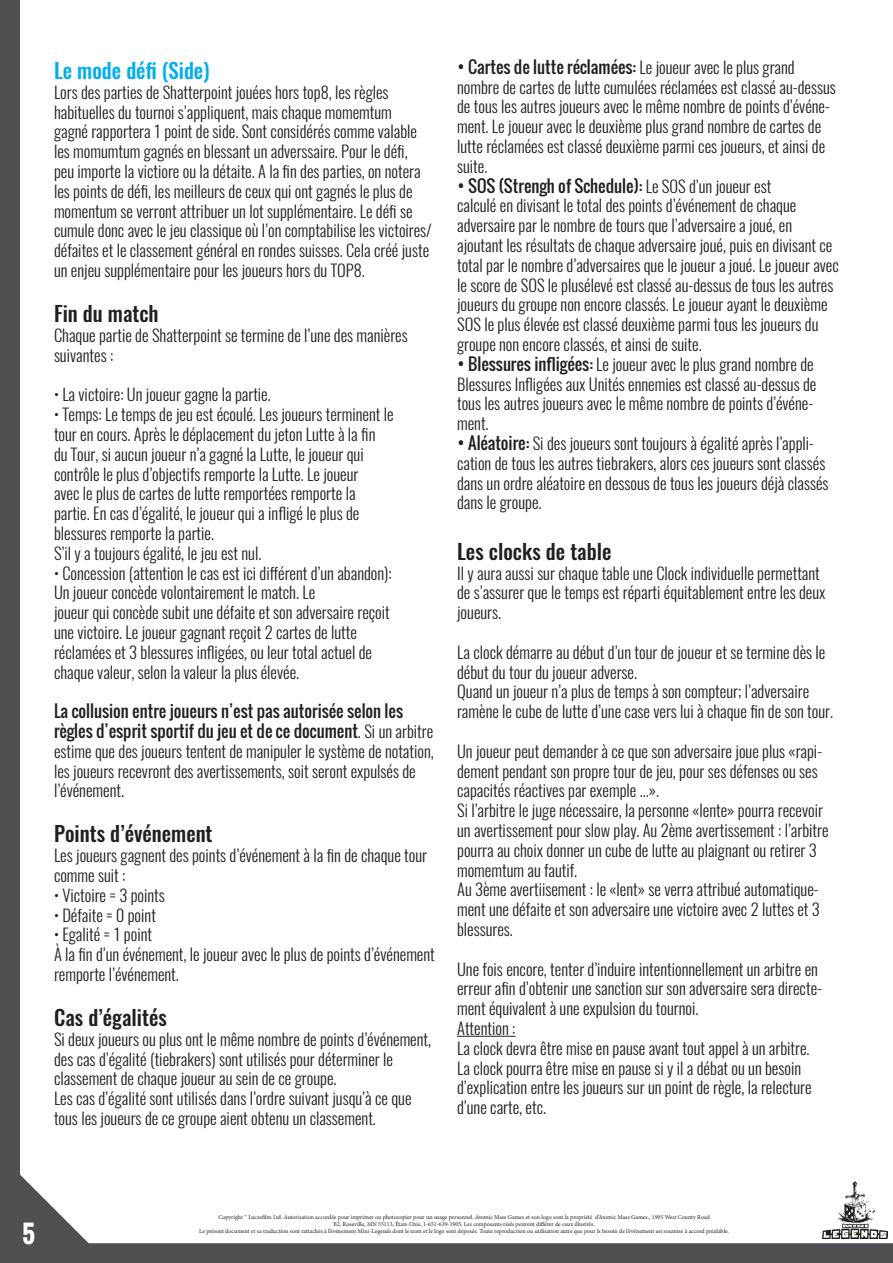
<style>
.page{position:relative;width:893px;height:1263px;background:#fff}
.page>*{position:absolute;margin:0;border:0;box-sizing:border-box;transform-origin:0 0}
.t1{font:700 24px "Oswald";color:#fff}
.t2{font:500 21px "Oswald";color:#231f20}
.t3{font:500 21px "Oswald";color:#00aeef}
.t4{font:300 16.5px/19.8px "Oswald";color:#231f20}
.t5{font:16.5px "Oswald";color:#231f20}
.t6{font:6px "Minion Pro";color:#231f20}
.s1{font-weight:400}
.s2{font-weight:300}
</style>
<div class="page">
<div style="left:0;top:0;width:20px;height:1263px;background:#505052"></div>
<svg style="left:20px;top:1174px;width:873px;height:89px"></svg>
<hr style="left:457px;top:1036px;width:58px;height:1px;background:#231f20">
<img style="left:823px;top:1181px;width:64px;height:58px">
<p class="t3" style="left:54px;top:60px;width:157px">Le mode défi (Side)</p>
<p class="t4" style="left:54px;top:80px;width:379px">Lors des parties de Shatterpoint jouées hors top8, les règles habituelles du tournoi s’appliquent, mais chaque momemtum<br>gagné rapportera 1 point de side. Sont considérés comme valable les momumtum gagnés en blessant un adverssaire. Pour le défi, peu importe la victiore ou la détaite. A la fin des parties, on notera les points de défi, les meilleurs de ceux qui ont gagnés le plus de momentum se verront attribuer un lot supplémentaire. Le défi se cumule donc avec le jeu classique où l’on comptabilise les victoires/ défaites et le classement général en rondes suisses. Cela créé juste un enjeu supplémentaire pour les joueurs hors du TOP8.</p>
<p class="t2" style="left:54px;top:303px;width:106px">Fin du match</p>
<p class="t4" style="left:54px;top:323px;width:355px">Chaque partie de Shatterpoint se termine de l’une des manières suivantes :</p>
<p class="t4" style="left:54px;top:383px;width:218px">• La victoire: Un joueur gagne la partie.</p>
<p class="t4" style="left:54px;top:403px;width:341px">• Temps: Le temps de jeu est écoulé. Les joueurs terminent le</p>
<p class="t4" style="left:54px;top:422px;width:323px">tour en cours. Après le déplacement du jeton Lutte à la fin</p>
<p class="t4" style="left:54px;top:442px;width:311px">du Tour, si aucun joueur n’a gagné la Lutte, le joueur qui</p>
<p class="t4" style="left:54px;top:462px;width:306px">contrôle le plus d’objectifs remporte la Lutte. Le joueur</p>
<p class="t4" style="left:54px;top:482px;width:303px">avec le plus de cartes de lutte remportées remporte la</p>
<p class="t4" style="left:54px;top:502px;width:307px">partie. En cas d’égalité, le joueur qui a infligé le plus de</p>
<p class="t4" style="left:54px;top:521px;width:162px">blessures remporte la partie.</p>
<p class="t4" style="left:54px;top:541px;width:209px">S’il y a toujours égalité, le jeu est nul.</p>
<p class="t4" style="left:54px;top:561px;width:339px">• Concession (attention le cas est ici différent d’un abandon):</p>
<p class="t4" style="left:54px;top:581px;width:263px">Un joueur concède volontairement le match. Le</p>
<p class="t4" style="left:54px;top:601px;width:337px">joueur qui concède subit une défaite et son adversaire reçoit</p>
<p class="t4" style="left:54px;top:620px;width:305px">une victoire. Le joueur gagnant reçoit 2 cartes de lutte</p>
<p class="t4" style="left:54px;top:640px;width:320px">réclamées et 3 blessures infligées, ou leur total actuel de</p>
<p class="t4" style="left:54px;top:660px;width:247px">chaque valeur, selon la valeur la plus élevée.</p>
<p class="t4" style="left:54px;top:700px;width:381px"><span class="s1">La collusion entre joueurs n’est pas autorisée selon les règles d’esprit sportif du jeu et de ce document</span>. Si un arbitre estime que des joueurs tentent de manipuler le système de notation, les joueurs recevront des avertissements, soit seront expulsés de</p>
<p class="t4" style="left:54px;top:779px;width:72px">l’événement.</p>
<p class="t2" style="left:54px;top:823px;width:160px">Points d’événement</p>
<p class="t4" style="left:54px;top:844px;width:375px">Les joueurs gagnent des points d’événement à la fin de chaque tour comme suit :</p>
<p class="t4" style="left:54px;top:883px;width:112px">• Victoire = 3 points</p>
<p class="t4" style="left:54px;top:903px;width:103px">• Défaite = 0 point</p>
<p class="t4" style="left:54px;top:923px;width:100px">• Egalité = 1 point</p>
<p class="t4" style="left:54px;top:943px;width:382px">À la fin d’un événement, le joueur avec le plus de points d’événement</p>
<p class="t4" style="left:54px;top:962px;width:126px">remporte l’événement.</p>
<p class="t2" style="left:54px;top:1006px;width:114px">Cas d’égalités</p>
<p class="t4" style="left:54px;top:1027px;width:379px">Si deux joueurs ou plus ont le même nombre de points d’événement, des cas d’égalité (tiebrakers) sont utilisés pour déterminer le</p>
<p class="t4" style="left:54px;top:1067px;width:284px">classement de chaque joueur au sein de ce groupe.</p>
<p class="t4" style="left:54px;top:1087px;width:359px">Les cas d’égalité sont utilisés dans l’ordre suivant jusqu’à ce que tous les joueurs de ce groupe aient obtenu un classement.</p>
<p class="t4" style="left:457px;top:55px;width:380px"><span class="s1">• Cartes de lutte réclamées:</span> Le joueur avec le plus grand nombre de cartes de lutte cumulées réclamées est classé au-dessus de tous les autres joueurs avec le même nombre de points d’événe&shy;ment. Le joueur avec le deuxième plus grand nombre de cartes de lutte réclamées est classé deuxième parmi ces joueurs, et ainsi de suite.</p>
<p class="t5" style="left:457px;top:173px;width:316px">• SOS (Strengh of Schedule): <span class="s2">Le SOS d’un joueur est</span></p>
<p class="t4" style="left:457px;top:194px;width:341px">calculé en divisant le total des points d’événement de chaque</p>
<p class="t4" style="left:457px;top:214px;width:383px">adversaire par le nombre de tours que l’adversaire a joué, en ajoutant les résultats de chaque adversaire joué, puis en divisant ce total par le nombre d’adversaires que le joueur a joué. Le joueur avec le score de SOS le plusélevé est classé au-dessus de tous les autres joueurs du groupe non encore classés. Le joueur ayant le deuxième SOS le plus élevée est classé deuxième parmi tous les joueurs du groupe non encore classés, et ainsi de suite.</p>
<p class="t4" style="left:457px;top:352px;width:361px"><span class="s1">• Blessures infligées:</span> Le joueur avec le plus grand nombre de Blessures Infligées aux Unités ennemies est classé au-dessus de tous les autres joueurs avec le même nombre de points d’événe&shy;ment.</p>
<p class="t4" style="left:457px;top:431px;width:373px"><span class="s1">• Aléatoire:</span> Si des joueurs sont toujours à égalité après l’appli&shy;cation de tous les autres tiebrakers, alors ces joueurs sont classés dans un ordre aléatoire en dessous de tous les joueurs déjà classés</p>
<p class="t4" style="left:457px;top:491px;width:86px">dans le groupe.</p>
<p class="t2" style="left:457px;top:540px;width:156px">Les clocks de table</p>
<p class="t4" style="left:457px;top:561px;width:370px">Il y aura aussi sur chaque table une Clock individuelle permettant de s’assurer que le temps est réparti équitablement entre les deux joueurs.</p>
<p class="t4" style="left:457px;top:640px;width:370px">La clock démarre au début d’un tour de joueur et se termine dès le début du tour du joueur adverse.</p>
<p class="t4" style="left:457px;top:680px;width:378px">Quand un joueur n’a plus de temps à son compteur; l’adversaire ramène le cube de lutte d’une case vers lui à chaque fin de son tour.</p>
<p class="t4" style="left:457px;top:739px;width:367px">Un joueur peut demander à ce que son adversaire joue plus «rapi&shy;dement pendant son propre tour de jeu, pour ses défenses ou ses capacités réactives par exemple ...».</p>
<p class="t4" style="left:457px;top:799px;width:373px">Si l’arbitre le juge nécessaire, la personne «lente» pourra recevoir un avertissement pour slow play. Au 2ème avertissement : l’arbitre pourra au choix donner un cube de lutte au plaignant ou retirer 3 momemtum au fautif.</p>
<p class="t4" style="left:457px;top:878px;width:364px;text-align:justify">Au 3ème avertiisement : le «lent» se verra attribué automatique&shy;ment une défaite et son adversaire une victoire avec 2 luttes et 3 blessures.</p>
<p class="t4" style="left:457px;top:957px;width:366px">Une fois encore, tenter d’induire intentionnellement un arbitre en erreur afin d’obtenir une sanction sur son adversaire sera directe&shy;ment équivalent à une expulsion du tournoi.</p>
<p class="t4" style="left:457px;top:1016px;width:60px">Attention :</p>
<p class="t4" style="left:457px;top:1036px;width:354px">La clock devra être mise en pause avant tout appel à un arbitre.</p>
<p class="t4" style="left:457px;top:1056px;width:356px">La clock pourra être mise en pause si y il a débat ou un besoin d’explication entre les joueurs sur un point de règle, la relecture d’une carte, etc.</p>
<p class="t1" style="left:22px;top:1216px;width:15px">5</p>
<p class="t6" style="left:218px;top:1213px;width:493px">Copyright ™ Lucasfilm Ltd. Autorisation accordée pour imprimer ou photocopier pour un usage personnel. Atomic Mass Games et son logo sont la propriété d’Atomic Mass Games., 1995 West County Road</p>
<p class="t6" style="left:333px;top:1220px;width:263px">B2, Roseville, MN 55113, États-Unis, 1-651-639-1905. Les composants réels peuvent différer de ceux illustrés.</p>
<p class="t6" style="left:199px;top:1227px;width:531px">Le présent document et sa traduction sont rattachés à l’événement Mini-Legends dont le nom et le logo sont déposés. Toute reproduction ou utilisation autre que pour ls besoin de l’événement est soumise à accord préalable.</p>
</div>
